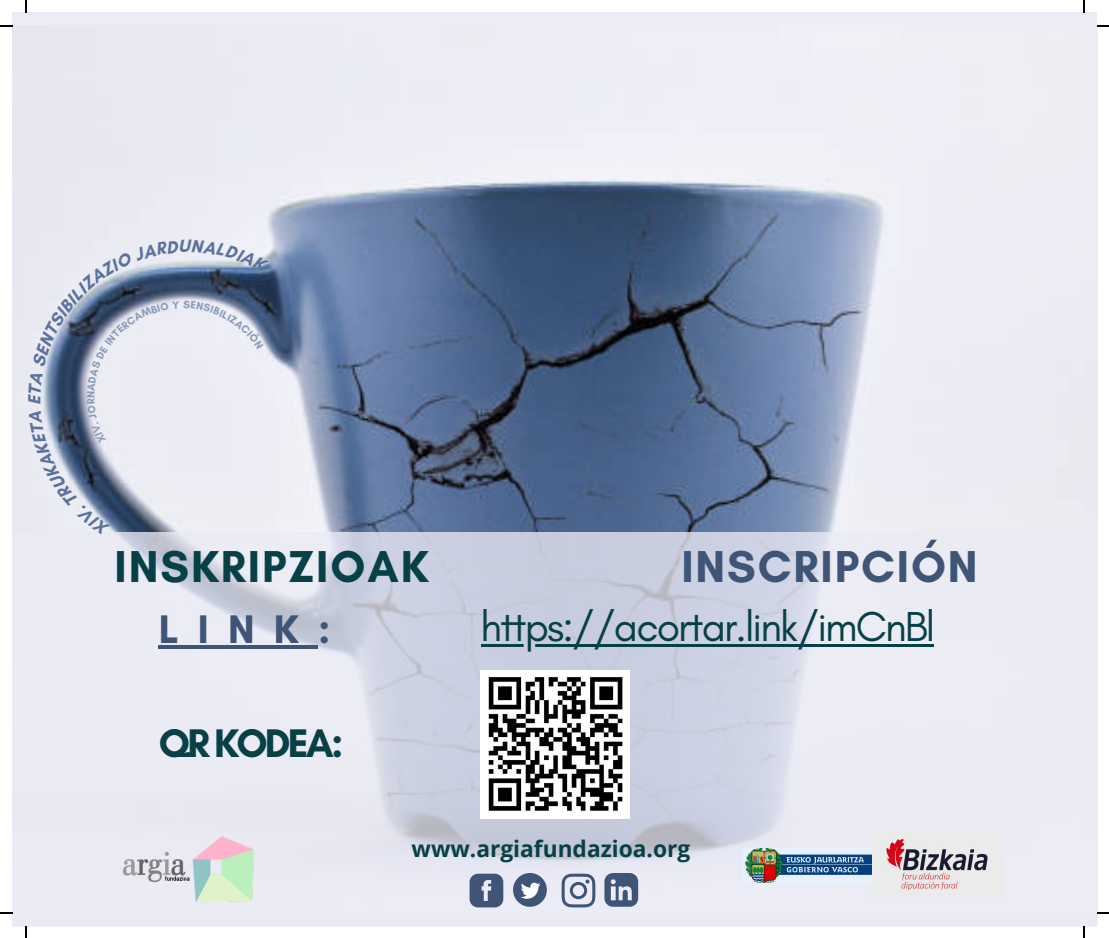
<style>
.page{position:relative;width:1109px;height:938px;background:#fff}
.page>*{position:absolute;margin:0;border:0;box-sizing:border-box;transform-origin:0 0}
.t1{font:700 45.45px "Glacial Indifference";letter-spacing:.04em;color:#084047}
.t2{font:700 45.45px "Glacial Indifference";letter-spacing:.04em;color:#3e5578}
.t3{font:42.6px "Glacial Indifference";letter-spacing:-.045em;color:#084047}
.t4{font:700 40.65px "Glacial Indifference";letter-spacing:-.07em;color:#084047}
.t5{font:700 40.65px "Glacial Indifference";color:#3e5578}
.t6{font:700 22.8px "Open Sans";color:#084047}
.t7{font:700 17.85px "Glacial Indifference";color:#5b739c}
</style>
<div class="page">
<img style="left:12px;top:26px;width:1085px;height:506px">
<svg style="left:12px;top:532px;width:1085px;height:394px;background:#dfe1ec"></svg>
<img style="left:480px;top:670px;width:149px;height:148px">
<hr style="left:159px;top:645px;width:159px;height:3px;background:#3e5578">
<hr style="left:480px;top:644px;width:453px;height:3px;background:#084047">
<svg style="left:561px;top:873px;width:34px;height:34px"></svg>
<svg style="left:469px;top:873px;width:34px;height:34px"></svg>
<svg style="left:604px;top:873px;width:34px;height:33px"></svg>
<svg style="left:513px;top:873px;width:34px;height:33px"></svg>
<img style="left:123px;top:834px;width:134px;height:70px">
<img style="left:871px;top:831px;width:131px;height:66px">
<img style="left:742px;top:848px;width:129px;height:34px">
<svg style="left:26px;top:0;width:1px;height:12px"></svg>
<svg style="left:0;top:26px;width:12px;height:1px"></svg>
<svg style="left:1083px;top:0;width:1px;height:12px"></svg>
<svg style="left:1097px;top:26px;width:12px;height:1px"></svg>
<svg style="left:26px;top:926px;width:1px;height:12px"></svg>
<svg style="left:0;top:912px;width:12px;height:1px"></svg>
<svg style="left:1083px;top:926px;width:1px;height:12px"></svg>
<svg style="left:1097px;top:912px;width:12px;height:1px"></svg>
<svg style="left:28px;top:240px;width:241px;height:296px;background:#c4c9d6"></svg>
<p class="t7" style="left:24px;top:405px;width:12px;rotate:-90deg">E</p>
<p class="t2" style="left:681px;top:539px;width:298px">INSCRIPCIÓN</p>
<p class="t1" style="left:115px;top:539px;width:316px">INSKRIPZIOAK</p>
<p class="t5" style="left:159px;top:604px;width:173px">LINK:</p>
<p class="t3" style="left:480px;top:601px;width:456px">https://acortar.link/imCnBl</p>
<p class="t4" style="left:159px;top:718px;width:186px">QR KODEA:</p>
<p class="t6" style="left:411px;top:832px;width:280px">www.argiafundazioa.org</p>
</div>
